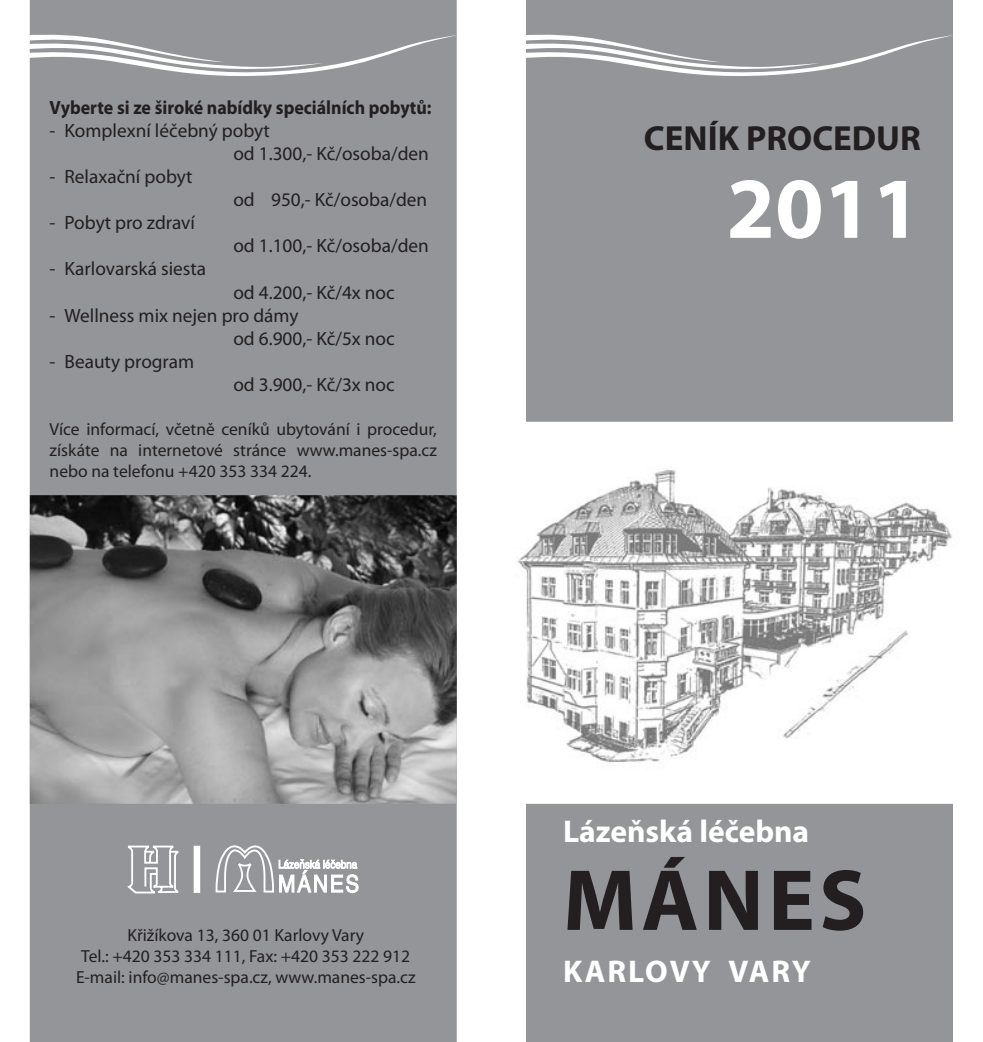
<style>
.page{position:relative;width:983px;height:1042px;background:#fff}
.page>*{position:absolute;margin:0;border:0;box-sizing:border-box;transform-origin:0 0}
.t1{font:700 87.5px "Myriad Pro";letter-spacing:.05em;color:#231f20}
.t2{font:700 87.5px "Myriad Pro";color:#fff}
.t3{font:700 35px "Myriad Pro";color:#231f20}
.t4{font:700 31.5px "Myriad Pro";color:#fff}
.t5{font:700 31.5px "Myriad Pro";letter-spacing:.065em;color:#fff}
.t6{font:19.25px "Myriad Pro";color:#231f20}
.t7{font:700 19.25px "Myriad Pro";color:#231f20;scale:.93 1}
.t8{font:17.5px/21px "Myriad Pro";color:#231f20;text-align:justify}
</style>
<div class="page">
<div style="left:526px;top:0;width:426px;height:1042px;background:#939598"></div>
<svg style="left:526px;top:23px;width:427px;height:67px"></svg>
<div style="left:474px;top:422px;width:500px;height:382px;background:#fff"></div>
<img style="left:518px;top:469px;width:434px;height:294px">
<div style="left:30px;top:0;width:426px;height:1042px;background:#939598"></div>
<svg style="left:29px;top:23px;width:428px;height:67px"></svg>
<img style="left:30px;top:495px;width:426px;height:309px">
<div style="left:193px;top:846px;width:7px;height:47px;background:#fff"></div>
<svg style="left:215px;top:845px;width:143px;height:48px"></svg>
<svg style="left:127px;top:846px;width:52px;height:48px"></svg>
<p class="t7" style="left:50px;top:96px;width:412px">Vyberte si ze široké nabídky speciálních pobytů:</p>
<p class="t6" style="left:50px;top:120px;width:221px">- Komplexní léčebný pobyt</p>
<p class="t6" style="left:233px;top:143px;width:197px">od 1.300,- Kč/osoba/den</p>
<p class="t6" style="left:50px;top:166px;width:144px">- Relaxační pobyt</p>
<p class="t6" style="left:233px;top:189px;width:195px">od 950,- Kč/osoba/den</p>
<p class="t6" style="left:50px;top:212px;width:147px">- Pobyt pro zdraví</p>
<p class="t6" style="left:233px;top:235px;width:197px">od 1.100,- Kč/osoba/den</p>
<p class="t6" style="left:50px;top:258px;width:158px">- Karlovarská siesta</p>
<p class="t6" style="left:233px;top:281px;width:163px">od 4.200,- Kč/4x noc</p>
<p class="t6" style="left:50px;top:305px;width:250px">- Wellness mix nejen pro dámy</p>
<p class="t6" style="left:233px;top:328px;width:163px">od 6.900,- Kč/5x noc</p>
<p class="t6" style="left:50px;top:351px;width:146px">- Beauty program</p>
<p class="t6" style="left:233px;top:374px;width:163px">od 3.900,- Kč/3x noc</p>
<p class="t8" style="left:50px;top:419px;width:388px">Více informací, včetně ceníků ubytování i procedur, získáte na internetové stránce www.manes-spa.cz nebo na telefonu +420 353 334 224.</p>
<p class="t3" style="left:643px;top:119px;width:278px">CENÍK PROCEDUR</p>
<p class="t2" style="left:726px;top:159px;width:196px">2011</p>
<p class="t8" style="left:127px;top:925px;width:238px">Křižíkova 13, 360 01 Karlovy Vary</p>
<p class="t8" style="left:81px;top:946px;width:330px">Tel.: +420 353 334 111, Fax: +420 353 222 912</p>
<p class="t8" style="left:76px;top:967px;width:341px">E-mail: info@manes-spa.cz, www.manes-spa.cz</p>
<p class="t4" style="left:563px;top:814px;width:248px">Lázeňská léčebna</p>
<p class="t1" style="left:563px;top:851px;width:305px">MÁNES</p>
<p class="t5" style="left:563px;top:954px;width:249px">KARLOVY VARY</p>
</div>
